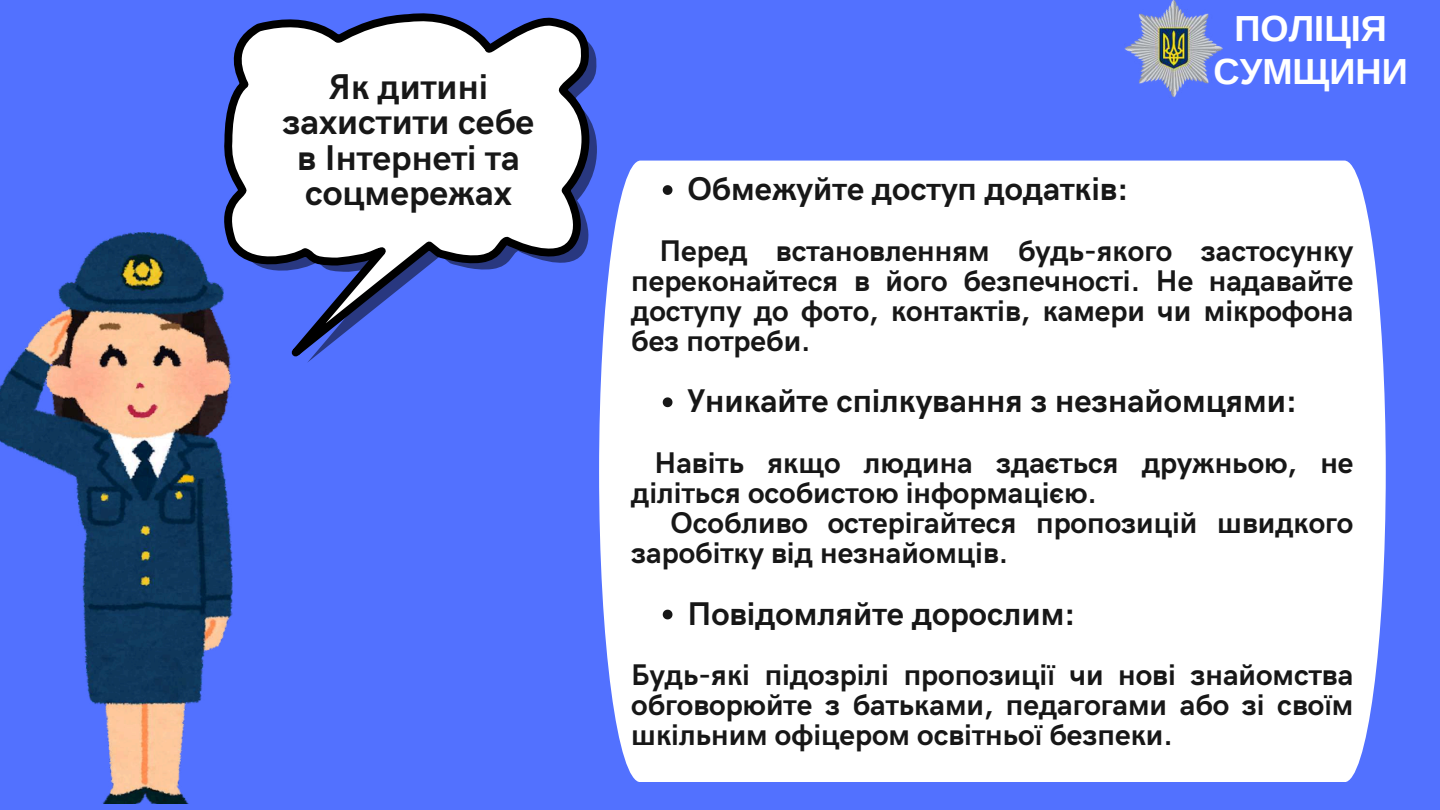
<style>
.page{position:relative;width:1440px;height:810px;background:#5271ff}
.page>*{position:absolute;margin:0;border:0;box-sizing:border-box;transform-origin:0 0}
.t1{font:700 36.3px/43.5px "Arimo";color:#fff;text-align:center}
.t2{font:700 36px/35.2px "HK Grotesk";color:#171717;text-align:center}
.t3{font:700 33px "HK Grotesk";color:#171717}
.t4{font:700 30px/30px "HK Grotesk";color:#171717;text-align:justify}
</style>
<div class="page">
<div style="left:599px;top:161px;width:787px;height:621px;background:#fff"></div>
<img style="left:1125px;top:0;width:97px;height:97px">
<img style="left:0;top:233px;width:232px;height:570px">
<svg style="left:220px;top:13px;width:373px;height:350px"></svg>
<svg style="left:663px;top:185px;width:9px;height:10px"></svg>
<svg style="left:663px;top:397px;width:9px;height:10px"></svg>
<svg style="left:663px;top:610px;width:9px;height:9px"></svg>
<p class="t2" style="left:283px;top:71px;width:253px">Як дитині захистити себе в Інтернеті та соцмережах</p>
<p class="t1" style="left:1214px;top:6px;width:196px">ПОЛІЦІЯ<br>СУМЩИНИ</p>
<p class="t3" style="left:687px;top:170px;width:442px">Обмежуйте доступ додатків:</p>
<p class="t4" style="left:631px;top:237px;width:724px;text-indent:28px">Перед встановленням будь-якого застосунку переконайтеся в його безпечності. Не надавайте доступу до фото, контактів, камери чи мікрофона без потреби.</p>
<p class="t3" style="left:687px;top:383px;width:611px">Уникайте спілкування з незнайомцями:</p>
<p class="t4" style="left:631px;top:449px;width:724px;text-indent:23px">Навіть якщо людина здається дружньою, не діліться особистою інформацією .</p>
<p class="t4" style="left:631px;top:509px;width:724px;text-indent:39px">Особливо остерігайтеся пропозицій ш видкого заробітку від незнайомців.</p>
<p class="t3" style="left:687px;top:595px;width:390px">Повідомляйте дорослим:</p>
<p class="t4" style="left:631px;top:661px;width:724px">Будь-які підозрілі пропозиції чи нові знайомства обговорюйте з батьками, педагогами або зі своїм ш кільним офіцером освітньої безпеки.</p>
</div>
